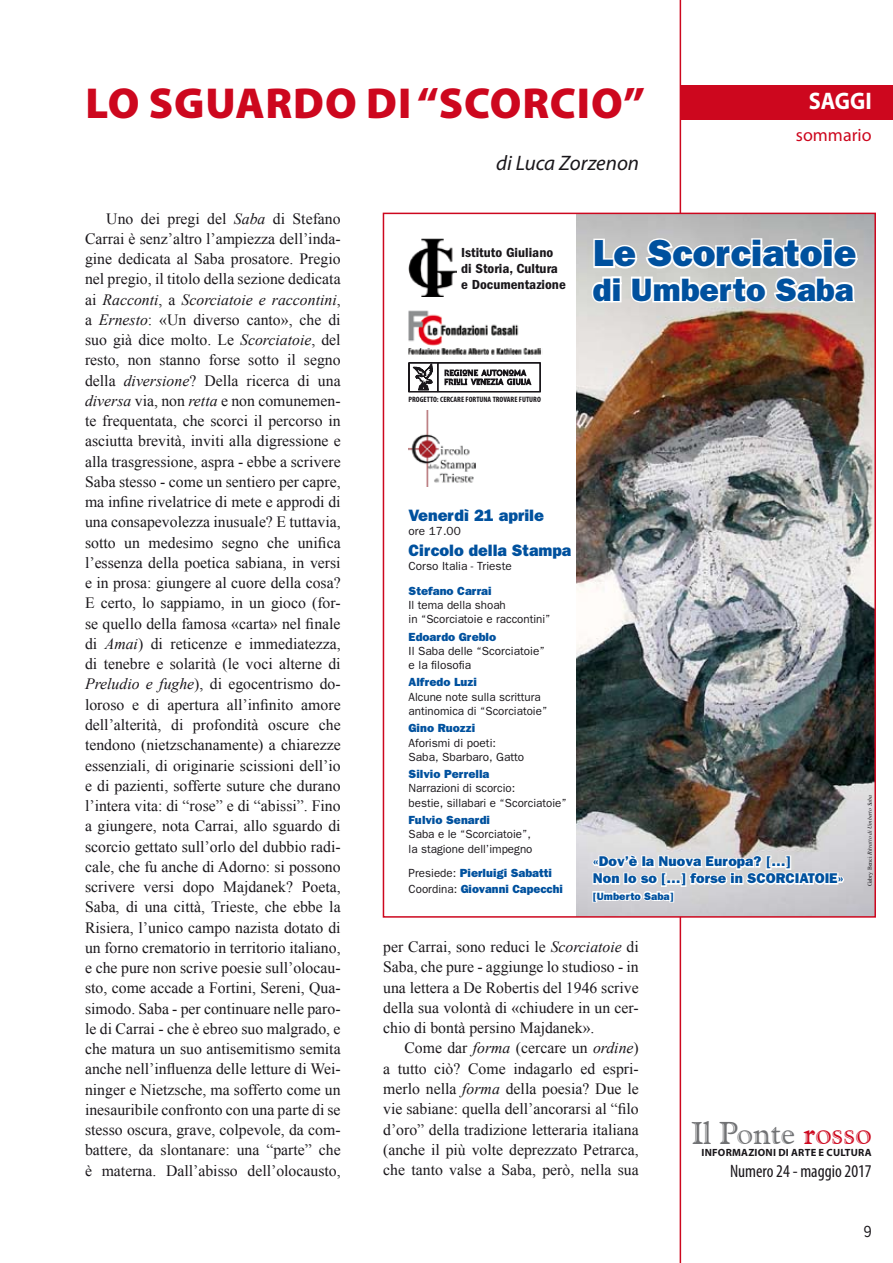
<style>
.page{position:relative;width:893px;height:1263px;background:#fff}
.page>*{position:absolute;margin:0;border:0;box-sizing:border-box;transform-origin:0 0}
.t1{font:900 43.5px "Myriad Pro";letter-spacing:.02em;color:#cd071e}
.t2{font:800 37.8px "Franklin Gothic";color:#00519e}
.t3{font:800 32.55px "Franklin Gothic";color:#00519e}
.t4{font:31.35px "Goudy Handtooled BT";color:#707173}
.t5{font:700 24px "Myriad Pro";color:#fff;scale:.93 1}
.t6{font:italic 21px "Myriad Pro";color:#1a171b}
.t7{font:condensed 18px "Myriad Pro";color:#1a171b}
.t8{font:18px "Myriad Pro";color:#cd071e}
.t9{font:800 16.5px "Franklin Gothic";color:#00519e}
.t10{font:15.75px/20.2px "Times New Roman";color:#1a171b;text-align:justify}
.t11{font:15px "Benton Sans Cond";color:#1a171b}
.t12{font:800 14.25px/17px "Franklin Gothic";color:#00519e}
.t13{font:600 condensed 13.65px/16.4px "Franklin Gothic";color:#1a171b;scale:1.09 1}
.t14{font:11.85px/14.2px "Franklin Gothic";color:#1a171b}
.t15{font:800 11.85px/15.9px "Franklin Gothic";color:#00519e}
.t16{font:800 10.65px "Franklin Gothic";color:#00519e}
.t17{font:700 10.5px "Myriad Pro";letter-spacing:.02em;color:#1a171b}
.t18{font:700 condensed 7.8px "Myriad Pro";color:#1a171b}
.t19{font:italic 5.85px "Times";color:#1a171b}
.s1{font-style:italic}
.s2{font-weight:400;color:#1a171b}
.s3{font-style:normal}
.s4{color:#cd071e}
</style>
<div class="page">
<div style="left:680px;top:85px;width:213px;height:34px;background:#cd071e"></div>
<hr style="left:680px;top:0;width:1px;height:1263px;background:#cd071e">
<img style="left:576px;top:216px;width:297px;height:699px">
<img style="left:409px;top:238px;width:47px;height:59px">
<svg style="left:591px;top:839px;width:255px;height:76px"></svg>
<img style="left:408px;top:310px;width:133px;height:45px">
<img style="left:409px;top:411px;width:66px;height:75px">
<svg style="left:590px;top:236px;width:270px;height:82px"></svg>
<svg style="left:408px;top:362px;width:133px;height:31px"></svg>
<div style="left:383px;top:213px;width:493px;height:705px;border:2px solid #cd071e"></div>
<h1 class="t1" style="left:85px;top:74px;width:561px">LO SGUARDO DI “SCORCIO”</h1>
<h3 class="t6" style="left:496px;top:150px;width:145px">di Luca Zorzenon</h3>
<h3 class="t5" style="left:809px;top:86px;width:69px">SAGGI</h3>
<p class="t8" style="left:796px;top:124px;width:77px">sommario</p>
<p class="t10" style="left:85px;top:208px;width:257px;text-indent:21px">Uno dei pregi del <span class="s1">Saba</span> di Stefano Carrai è senz’altro l’ampiezza dell’inda&shy;gine dedicata al Saba prosatore. Pregio nel pregio, il titolo della sezione dedicata ai <span class="s1">Racconti</span>, a <span class="s1">Scorciatoie e raccontini</span>, a <span class="s1">Ernesto</span>: «Un diverso canto», che di suo già dice molto. Le <span class="s1">Scorciatoie</span>, del resto, non stanno forse sotto il segno della <span class="s1">diversione</span>? Della ricerca di una <span class="s1">diversa</span> via, non <span class="s1">retta</span> e non comunemen&shy;te frequentata, che scorci il percorso in asciutta brevità, inviti alla digressione e alla trasgressione, aspra - ebbe a scrivere Saba stesso - come un sentiero per capre, ma infine rivelatrice di mete e approdi di una consapevolezza inusuale? E tuttavia, sotto un medesimo segno che unifica l’essenza della poetica sabiana, in versi e in prosa: giungere al cuore della cosa?<br>E certo, lo sappiamo, in un gioco (for&shy;se quello della famosa «carta» nel finale di <span class="s1">Amai</span>) di reticenze e immediatezza, di tenebre e solarità (le voci alterne di <span class="s1">Preludio e fughe</span>), di egocentrismo do&shy;loroso e di apertura all’infinito amore dell’alterità, di profondità oscure che tendono (nietzschanamente) a chiarezze essenziali, di originarie scissioni dell’io e di pazienti, sofferte suture che durano l’intera vita: di “rose” e di “abissi”. Fino a giungere, nota Carrai, allo sguardo di scorcio gettato sull’orlo del dubbio radi&shy;cale, che fu anche di Adorno: si possono scrivere versi dopo Majdanek? Poeta, Saba, di una città, Trieste, che ebbe la Risiera, l’unico campo nazista dotato di un forno crematorio in territorio italiano, e che pure non scrive poesie sull’olocau&shy;sto, come accade a Fortini, Sereni, Qua&shy;simodo. Saba - per continuare nelle paro&shy;le di Carrai - che è ebreo suo malgrado, e che matura un suo antisemitismo semita anche nell’influenza delle letture di Wei&shy;ninger e Nietzsche, ma sofferto come un inesauribile confronto con una parte di se stesso oscura, grave, colpevole, da com&shy;battere, da slontanare: una “parte” che è materna. Dall’abisso dell’olocausto,</p>
<p class="t13" style="left:461px;top:244px;width:98px">Istituto Giuliano di Storia, Cultura e Documentazione</p>
<h2 class="t2" style="left:593px;top:231px;width:265px">Le Scorciatoie</h2>
<h3 class="t3" style="left:593px;top:270px;width:262px">di Umberto Saba</h3>
<p class="t18" style="left:408px;top:395px;width:134px">PROGETTO: CERCARE FORTUNA TROVARE FUTURO</p>
<p class="t9" style="left:409px;top:506px;width:137px">Venerdì 21 aprile</p>
<p class="t14" style="left:409px;top:524px;width:54px">ore 17.00</p>
<p class="t9" style="left:409px;top:541px;width:164px">Circolo della Stampa</p>
<p class="t14" style="left:409px;top:559px;width:105px">Corso Italia - Trieste</p>
<p class="t15" style="left:409px;top:582px;width:84px">Stefano Carrai</p>
<p class="t14" style="left:409px;top:597px;width:143px">Il tema della shoah<br>in “Scorciatoie e raccontini”</p>
<p class="t15" style="left:409px;top:628px;width:89px">Edoardo Greblo</p>
<p class="t14" style="left:409px;top:643px;width:138px">Il Saba delle “Scorciatoie” e la filosofia</p>
<p class="t15" style="left:409px;top:674px;width:70px">Alfredo Luzi</p>
<p class="t14" style="left:409px;top:689px;width:140px">Alcune note sulla scrittura antinomica di “Scorciatoie”</p>
<p class="t15" style="left:409px;top:720px;width:68px">Gino Ruozzi</p>
<p class="t14" style="left:409px;top:735px;width:117px">Aforismi di poeti:<br>Saba, Sbarbaro, Gatto</p>
<p class="t15" style="left:409px;top:766px;width:82px">Silvio Perrella</p>
<p class="t14" style="left:409px;top:781px;width:160px">Narrazioni di scorcio:<br>bestie, sillabari e “Scorciatoie”</p>
<p class="t15" style="left:409px;top:812px;width:83px">Fulvio Senardi</p>
<p class="t14" style="left:409px;top:827px;width:125px">Saba e le “Scorciatoie”, la stagione dell’impegno</p>
<p class="t15" style="left:409px;top:864px;width:156px"><span class="s2">Presiede:</span> Pierluigi Sabatti<br><span class="s2">Coordina:</span> Giovanni Capecchi</p>
<p class="t12" style="left:593px;top:853px;width:252px">«Dov’è la Nuova Europa? […]<br>Non lo so […] forse in SCORCIATOIE»</p>
<p class="t16" style="left:593px;top:890px;width:82px">[Umberto Saba]</p>
<p class="t19" style="left:865px;top:886px;width:93px;rotate:-90deg"><span class="s3">Gabry Benci</span> Ritratto di Umberto Saba</p>
<p class="t10" style="left:383px;top:936px;width:257px">per Carrai, sono reduci le <span class="s1">Scorciatoie</span> di Saba, che pure - aggiunge lo studioso - in una lettera a De Robertis del 1946 scrive della sua volontà di «chiudere in un cer&shy;chio di bontà persino Majdanek».</p>
<p class="t10" style="left:383px;top:1038px;width:257px;text-indent:21px">Come dar <span class="s1">forma</span> (cercare un <span class="s1">ordine</span>) a tutto ciò? Come indagarlo ed espri&shy;merlo nella <span class="s1">forma</span> della poesia? Due le vie sabiane: quella dell’ancorarsi al “filo d’oro” della tradizione letteraria italiana (anche il più volte deprezzato Petrarca, che tanto valse a Saba, però, nella sua</p>
<h3 class="t4" style="left:692px;top:1114px;width:181px">Il Ponte <span class="s4">rosso</span></h3>
<p class="t17" style="left:701px;top:1145px;width:8px">INFORMAZIONI</p>
<p class="t17" style="left:778px;top:1145px;width:88px">DI ARTE E CULTURA</p>
<p class="t7" style="left:730px;top:1160px;width:143px">Numero 24 - maggio 2017</p>
<p class="t11" style="left:864px;top:1222px;width:9px">9</p>
</div>
